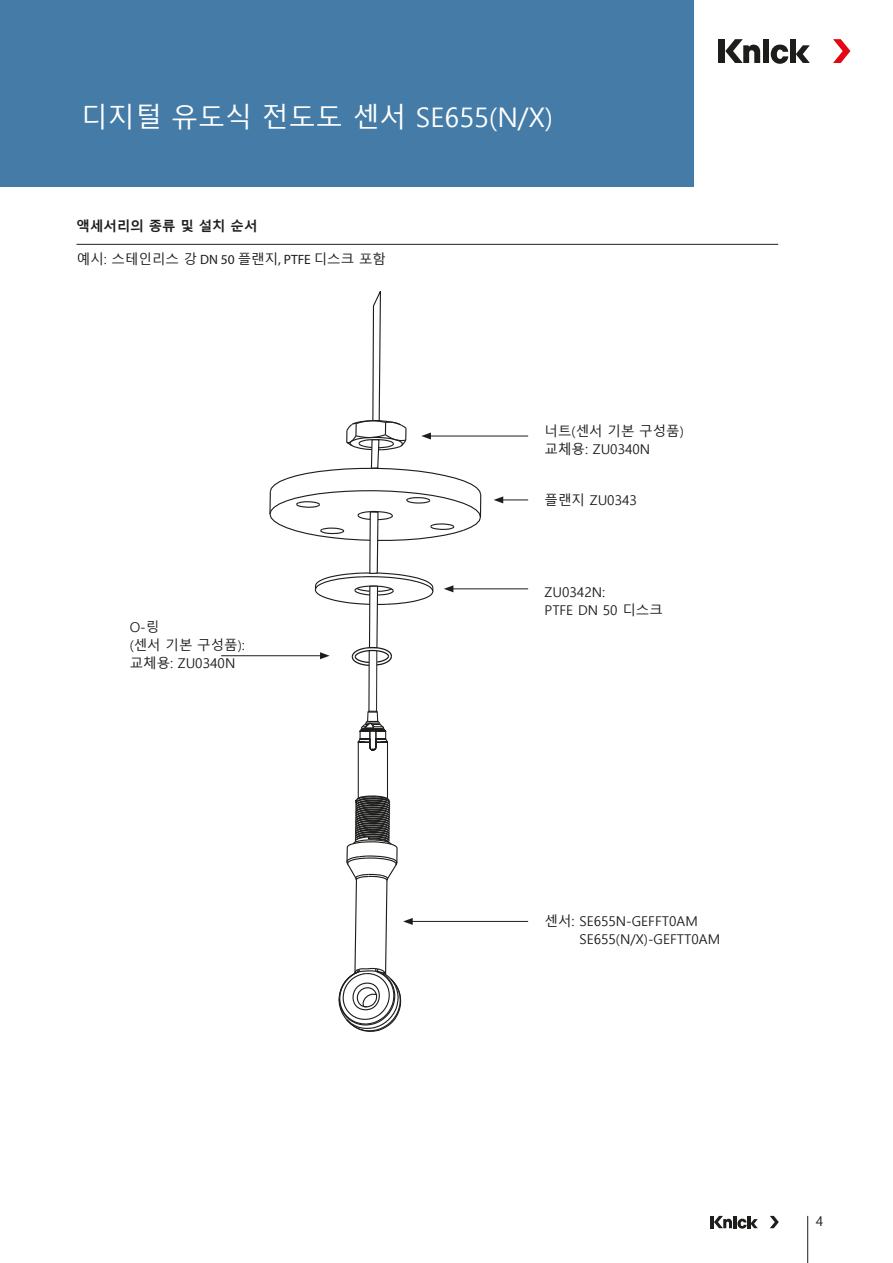
<style>
.page{position:relative;width:893px;height:1263px;background:#fff}
.page>*{position:absolute;margin:0;border:0;box-sizing:border-box;transform-origin:0 0}
.Headline{font:27px "Malgun Gothic";color:#fff}
.Beschriftungen{font:13.5px/18px "Malgun Gothic";color:#1d1d1b}
.Tabelle{font:13.5px "Malgun Gothic";color:#1d1d1b}
.Tabelle_Headline{font:700 13.5px "Malgun Gothic";color:#1d1d1b}
.s1{font-family:"Myriad Pro"}
</style>
<div class="page">
<div style="left:0;top:0;width:693px;height:187px;background:#447ca7"></div>
<div style="left:719px;top:39px;width:6px;height:24px;background:#1d1d1b"></div>
<div style="left:790px;top:39px;width:6px;height:24px;background:#1d1d1b"></div>
<svg style="left:796px;top:45px;width:14px;height:18px"></svg>
<svg style="left:833px;top:39px;width:17px;height:24px"></svg>
<svg style="left:725px;top:39px;width:63px;height:25px"></svg>
<hr style="left:807px;top:1216px;width:1px;height:47px;background:#1d1d1b">
<hr style="left:710px;top:1216px;width:4px;height:12px;background:#1d1d1b">
<svg style="left:770px;top:1216px;width:9px;height:12px"></svg>
<svg style="left:714px;top:1216px;width:44px;height:12px"></svg>
<hr style="left:368px;top:651px;width:2px;height:61px;background:#1d1d1b">
<hr style="left:376px;top:651px;width:1px;height:61px;background:#1d1d1b">
<hr style="left:387px;top:742px;width:1px;height:56px;background:#1d1d1b">
<hr style="left:358px;top:742px;width:1px;height:56px;background:#1d1d1b">
<svg style="left:357px;top:710px;width:31px;height:42px"></svg>
<hr style="left:77px;top:244px;width:701px;height:1px;background:#1d1d1b">
<svg style="left:494px;top:496px;width:34px;height:7px"></svg>
<hr style="left:410px;top:921px;width:118px;height:1px;background:#1d1d1b">
<svg style="left:338px;top:795px;width:75px;height:237px"></svg>
<hr style="left:429px;top:436px;width:99px;height:1px;background:#1d1d1b">
<hr style="left:451px;top:588px;width:77px;height:1px;background:#1d1d1b">
<hr style="left:221px;top:655px;width:101px;height:1px;background:#1d1d1b">
<svg style="left:269px;top:291px;width:213px;height:379px"></svg>
<p class="Headline" style="left:81px;top:102px;width:474px">디지털 유도식 전도도 센서 SE655(N/X)</p>
<p class="Tabelle_Headline" style="left:77px;top:218px;width:183px">액세서리의 종류 및 설치 순서</p>
<p class="Tabelle" style="left:77px;top:251px;width:311px">예시: 스테인리스 강 <span class="s1">DN 50</span> 플랜지<span class="s1">, PTFE</span> 디스크 포함</p>
<p class="Beschriftungen" style="left:130px;top:618px;width:117px">O-링<br>(센서 기본 구성품): 교체용: ZU0340N</p>
<p class="Beschriftungen" style="left:545px;top:422px;width:141px">너트(센서 기본 구성품) 교체용: ZU0340N</p>
<p class="Beschriftungen" style="left:545px;top:492px;width:94px">플랜지 ZU0343</p>
<p class="Beschriftungen" style="left:545px;top:583px;width:120px">ZU0342N:<br>PTFE DN 50 디스크</p>
<p class="Beschriftungen" style="left:579px;top:912px;width:142px;text-indent:-35px">센서: SE655N-GEFFT0AM<br>SE655(N/X)-GEFTT0AM</p>
<p class="Beschriftungen" style="left:816px;top:1212px;width:9px">4</p>
</div>
